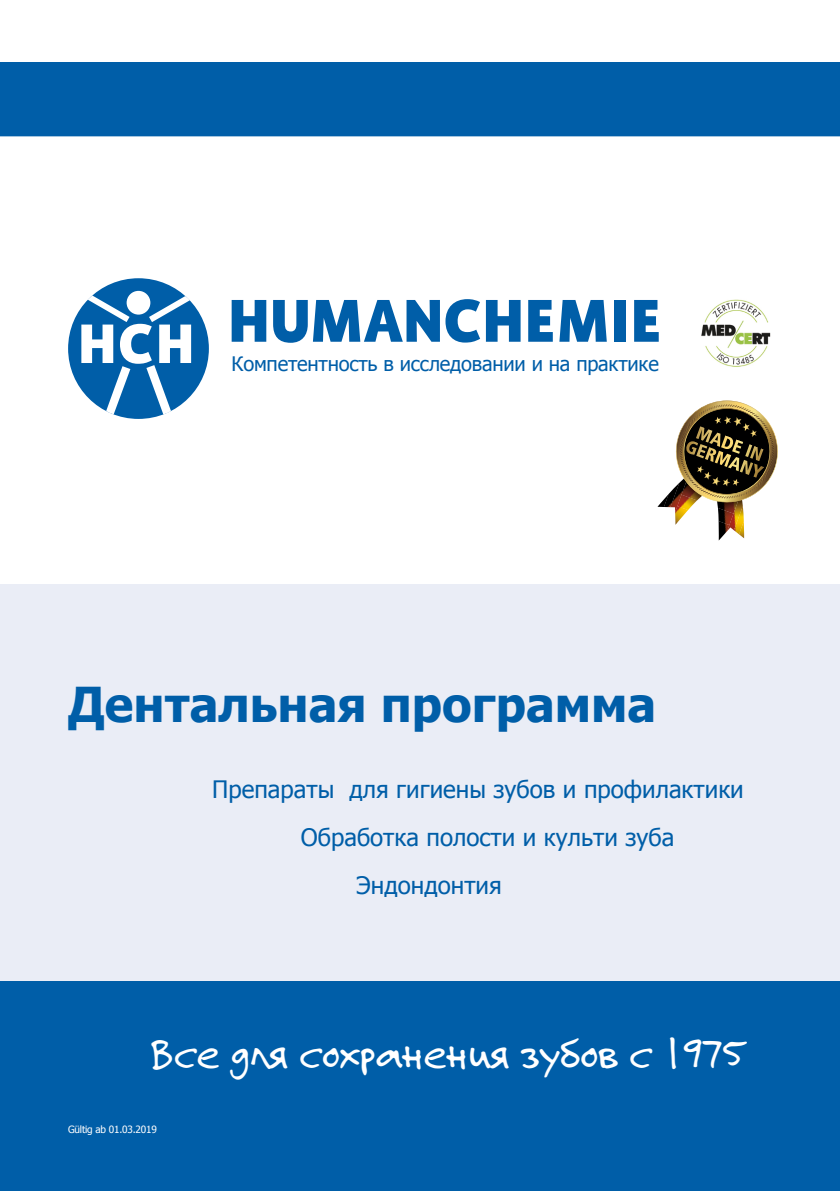
<style>
.page{position:relative;width:840px;height:1191px;background:#fff}
.page>*{position:absolute;margin:0;border:0;box-sizing:border-box;transform-origin:0 0}
.t1{font:700 48px "Tahoma";color:#005ea8}
.t2{font:46px "Felt Tip Roman";letter-spacing:-.02em;color:#fff}
.t3{font:24px "Tahoma";color:#005ea8}
.t4{font:20px "Tahoma";letter-spacing:-.01em;color:#005ea8}
.t5{font:10px "Tahoma";letter-spacing:-.02em;color:#fff}
</style>
<div class="page">
<div style="left:0;top:584px;width:839px;height:462px;background:#eaedf6"></div>
<div style="left:0;top:981px;width:839px;height:210px;background:#005ea8"></div>
<div style="left:68px;top:278px;width:141px;height:141px;background:#005ea8;border-radius:50%"></div>
<div style="left:126px;top:291px;width:24px;height:23px;background:#fff;border-radius:50%"></div>
<svg style="left:81px;top:295px;width:110px;height:119px"></svg>
<svg style="left:231px;top:300px;width:35px;height:42px"></svg>
<svg style="left:273px;top:300px;width:34px;height:43px"></svg>
<svg style="left:313px;top:300px;width:126px;height:42px"></svg>
<svg style="left:445px;top:299px;width:75px;height:43px"></svg>
<svg style="left:528px;top:300px;width:24px;height:42px"></svg>
<svg style="left:559px;top:300px;width:47px;height:42px"></svg>
<div style="left:613px;top:300px;width:12px;height:42px;background:#005ea8"></div>
<svg style="left:634px;top:300px;width:24px;height:42px"></svg>
<img style="left:701px;top:299px;width:70px;height:68px">
<div style="left:0;top:62px;width:839px;height:74px;background:#005ea8"></div>
<img style="left:668px;top:493px;width:1px;height:14px">
<svg style="left:657px;top:495px;width:11px;height:12px"></svg>
<img style="left:675px;top:509px;width:12px;height:16px">
<img style="left:729px;top:525px;width:4px;height:5px">
<img style="left:733px;top:509px;width:10px;height:25px">
<img style="left:718px;top:509px;width:15px;height:16px">
<img style="left:738px;top:521px;width:5px;height:17px">
<img style="left:718px;top:521px;width:11px;height:19px">
<img style="left:669px;top:400px;width:109px;height:109px">
<svg style="left:676px;top:401px;width:100px;height:100px"></svg>
<img style="left:684px;top:441px;width:79px;height:36px">
<img style="left:695px;top:426px;width:68px;height:35px">
<p class="t4" style="left:231px;top:350px;width:428px">Компетентность в исследовании и на практике</p>
<h1 class="t1" style="left:68px;top:670px;width:589px">Дентальная программа</h1>
<p class="t3" style="left:212px;top:773px;width:532px">Препараты для гигиены зубов и профилактики</p>
<p class="t3" style="left:301px;top:821px;width:374px">Обработка полости и культи зуба</p>
<p class="t3" style="left:356px;top:869px;width:147px">Эндондонтия</p>
<h2 class="t2" style="left:149px;top:1023px;width:596px">Все для сохрaнения зубов с 1975</h2>
<p class="t5" style="left:68px;top:1123px;width:90px">Gültig ab 01.03.2019</p>
</div>
